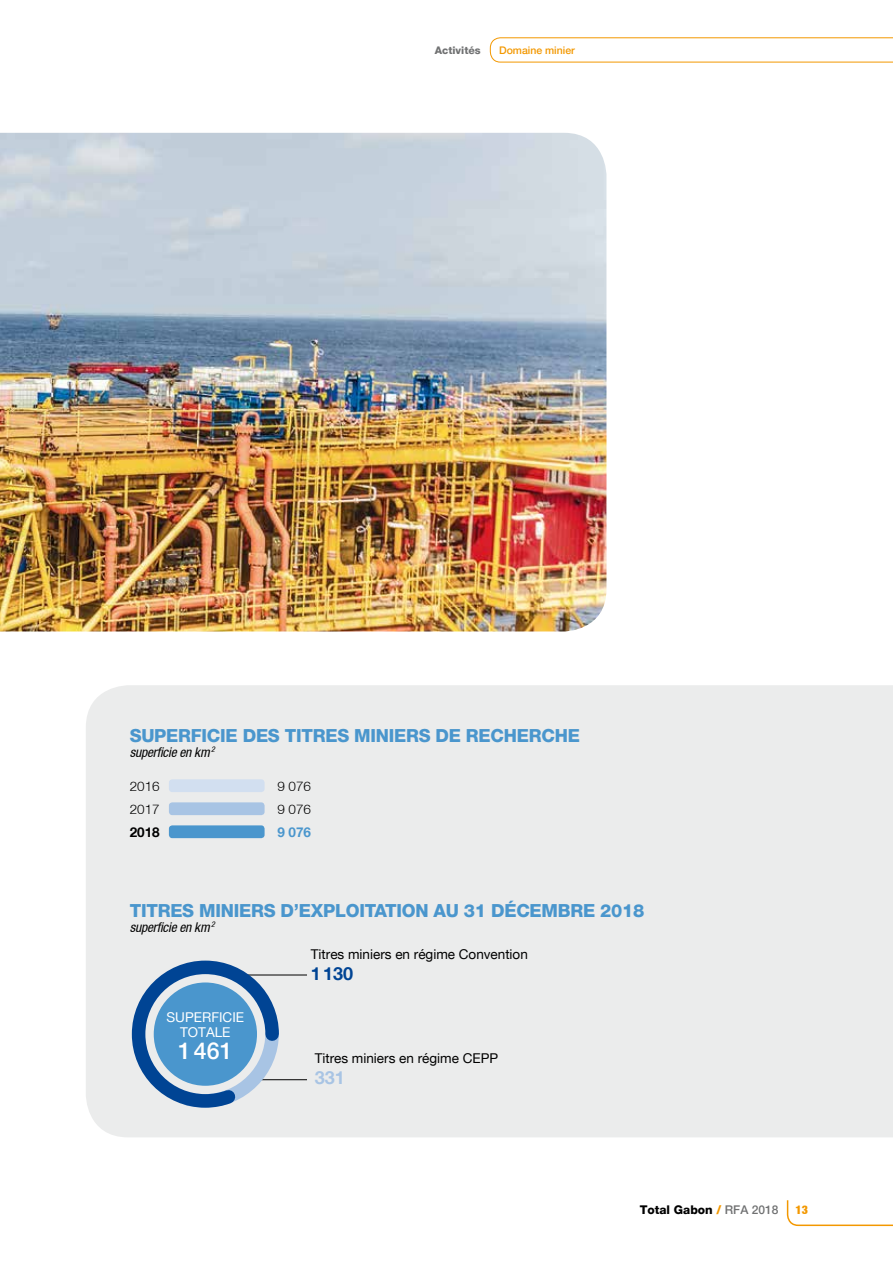
<style>
.page{position:relative;width:893px;height:1263px;background:#fff}
.page>*{position:absolute;margin:0;border:0;box-sizing:border-box;transform-origin:0 0}
.t1{font:500 23.25px "Helvetica Neue LT";color:#fff}
.t2{font:800 18px "Helvetica Neue LT";letter-spacing:-.015em;color:#4a96cd}
.t3{font:700 18px "Helvetica Neue LT";color:#004494}
.t4{font:700 18px "Helvetica Neue LT";color:#a8c4e4}
.t5{font:13.5px "Helvetica Neue LT";color:#000}
.t6{font:italic condensed 13.5px "Helvetica Neue LT";letter-spacing:-.01em;color:#000}
.t7{font:13.5px/15.5px "Helvetica Neue LT";color:#fff;text-align:center}
.t8{font:300 13.5px "Helvetica Neue LT";color:#000}
.t9{font:700 13.5px "Helvetica Neue LT";color:#000}
.t10{font:700 13.5px "Helvetica Neue LT";color:#4a96cd}
.t11{font:800 12px "Helvetica Neue LT";color:#000}
.t12{font:900 condensed 12px "Helvetica Neue LT";color:#f39800}
.t13{font:500 10.5px "Helvetica Neue LT";color:#f39800}
.t14{font:800 10.5px "Helvetica Neue LT";color:#707172}
.s1{color:#f39800}
.s2{font-weight:500;color:#707172}
</style>
<div class="page">
<img style="left:0;top:133px;width:606px;height:498px">
<svg style="left:786px;top:1200px;width:107px;height:27px"></svg>
<svg style="left:490px;top:37px;width:403px;height:25px"></svg>
<div style="left:86px;top:685px;width:807px;height:452px;background:#ebecec"></div>
<hr style="left:240px;top:975px;width:67px;height:1px;background:#000">
<hr style="left:255px;top:1079px;width:52px;height:1px;background:#000">
<div style="left:169px;top:802px;width:96px;height:13px;background:#a8c4e4;border-radius:3px"></div>
<div style="left:169px;top:779px;width:96px;height:13px;background:#d2dff0;border-radius:3px"></div>
<div style="left:169px;top:825px;width:96px;height:13px;background:#4a96cd;border-radius:3px"></div>
<svg style="left:125px;top:954px;width:161px;height:160px;background:#88aed0"></svg>
<p class="t14" style="left:435px;top:44px;width:47px">Activités</p>
<p class="t13" style="left:499px;top:44px;width:77px">Domaine minier</p>
<p class="t2" style="left:130px;top:725px;width:452px">SUPERFICIE DES TITRES MINIERS DE RECHERCHE</p>
<p class="t6" style="left:130px;top:744px;width:87px">superficie en km <sup>2</sup></p>
<p class="t8" style="left:130px;top:777px;width:32px">2016</p>
<p class="t8" style="left:130px;top:800px;width:32px">2017</p>
<p class="t8" style="left:277px;top:777px;width:35px">9 076</p>
<p class="t8" style="left:277px;top:800px;width:35px">9 076</p>
<p class="t9" style="left:130px;top:823px;width:32px">2018</p>
<p class="t10" style="left:277px;top:823px;width:35px">9 076</p>
<p class="t2" style="left:130px;top:899px;width:516px">TITRES MINIERS D’EXPLOITATION AU 31 DÉCEMBRE 2018</p>
<p class="t6" style="left:130px;top:919px;width:87px">superficie en km <sup>2</sup></p>
<p class="t7" style="left:167px;top:1009px;width:79px">SUPERFICIE<br>TOTALE</p>
<p class="t1" style="left:178px;top:1036px;width:56px">1461</p>
<p class="t5" style="left:311px;top:946px;width:219px">Titres miniers en régime Convention</p>
<p class="t3" style="left:311px;top:963px;width:44px">1130</p>
<p class="t5" style="left:315px;top:1050px;width:185px">Titres miniers en régime CEPP</p>
<p class="t4" style="left:315px;top:1066px;width:32px">331</p>
<p class="t11" style="left:640px;top:1203px;width:140px">Total Gabon <span class="s1">/</span> <span class="s2">RFA 2018</span></p>
<p class="t12" style="left:795px;top:1202px;width:14px">13</p>
</div>
